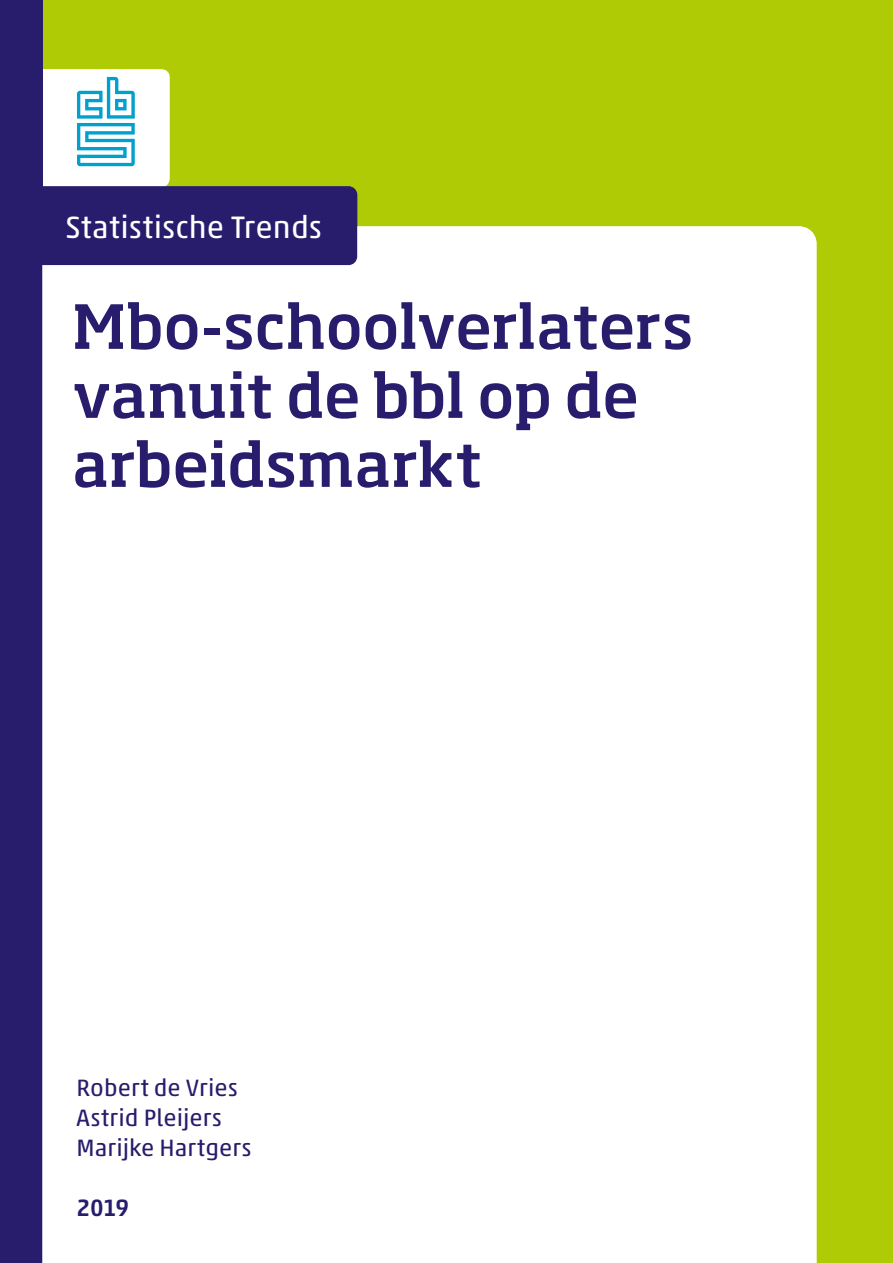
<style>
.page{position:relative;width:893px;height:1263px;background:#afcb05}
.page>*{position:absolute;margin:0;border:0;box-sizing:border-box;transform-origin:0 0}
.t1{font:500 60px/69px "Soho Pro";letter-spacing:-.01em;color:#271d6c}
.t2{font:31.5px "Akko Pro";color:#271d6c}
.t3{font:31.5px "Akko Pro";letter-spacing:.01em;color:#fff}
.t4{font:24px/30px "Akko Pro";color:#271d6c}
.t5{font:500 24px "Akko Pro";color:#271d6c}
.s1{color:#899d0c}
</style>
<div class="page">
<div style="left:0;top:0;width:43px;height:1263px;background:#271d6c"></div>
<div style="left:43px;top:226px;width:773px;height:1037px;background:#fff"></div>
<svg style="left:43px;top:69px;width:314px;height:196px"></svg>
<p class="t3" style="left:65px;top:208px;width:258px">Statistische Trends</p>
<p class="t1" style="left:72px;top:289px;width:623px">Mbo-schoolverlaters vanuit de bbl op de arbeidsmarkt</p>
<p class="t1" style="left:72px;top:289px;width:142px">Titel</p>
<p class="t2" style="left:72px;top:394px;width:110px">Subtitel</p>
<p class="t2" style="left:72px;top:469px;width:416px">In samenwerking met <span class="s1">Partner</span></p>
<p class="t4" style="left:77px;top:1073px;width:176px">Robert de Vries<br>Astrid Pleijers<br>Marijke Hartgers</p>
<p class="t5" style="left:77px;top:1193px;width:54px">2019</p>
<p class="t4" style="left:77px;top:1135px;width:73px">Auteur</p>
</div>
